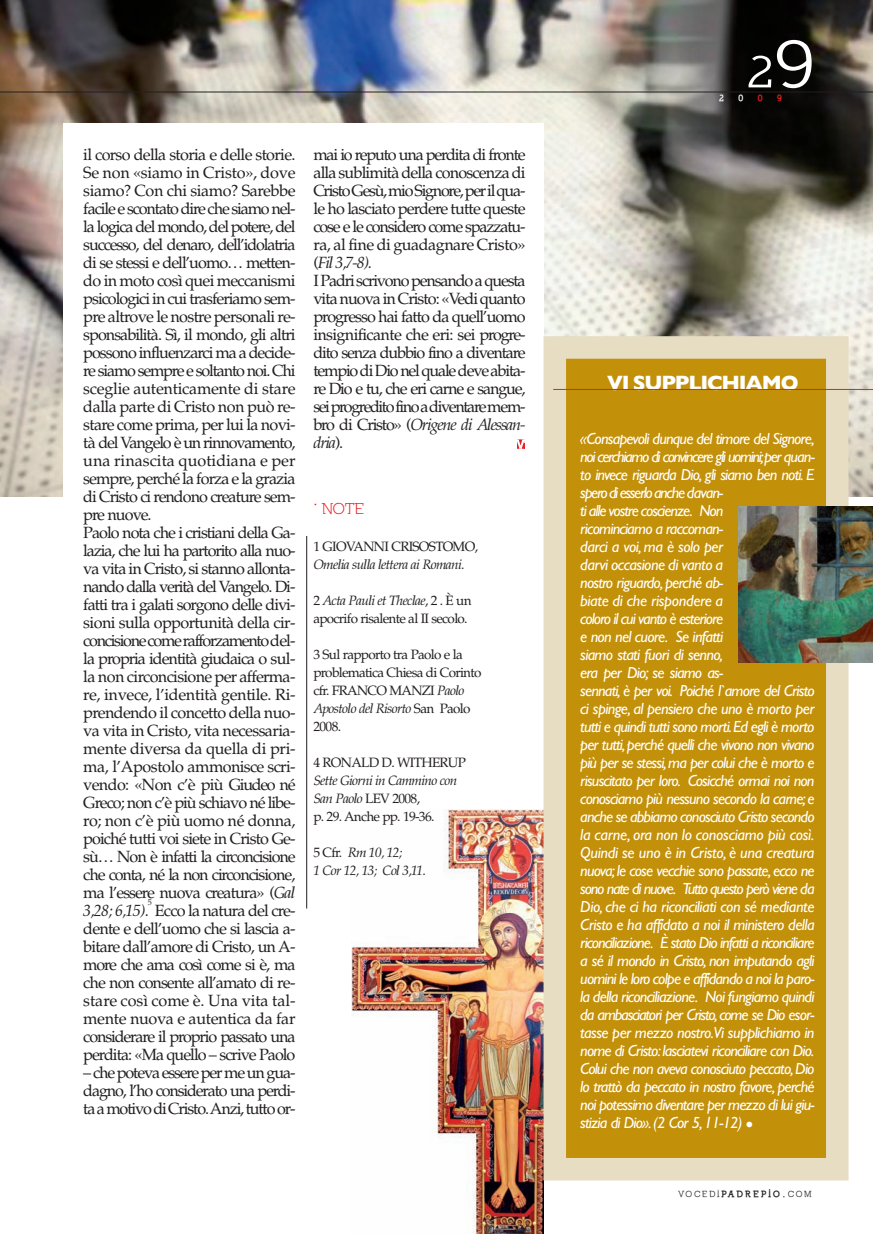
<style>
.page{position:relative;width:873px;height:1234px;background:#fff}
.page>*{position:absolute;margin:0;border:0;box-sizing:border-box;transform-origin:0 0}
.t1{font:700 67.5px "Nilland";color:#fff;scale:1.2 1}
.t2{font:700 45px "Nilland";color:#fff;scale:1.2 1}
.t3{font:700 21px "Gill Sans";letter-spacing:-.06em;color:#fff}
.t4{font:16.2px/18px "Palatino";letter-spacing:-.06em;color:#231f20}
.t5{font:italic 16.2px/18px "Gill Sans";letter-spacing:-.05em;color:#fff}
.t6{font:16.2px "Nilland";color:#ee1e24}
.t7{font:13.5px/18px "Palatino";letter-spacing:-.05em;color:#231f20}
.t8{font:italic 13.5px/18px "Palatino";letter-spacing:-.05em;color:#231f20}
.t9{font:700 9px "Nilland";letter-spacing:.19em;color:#231f20;scale:.95 1}
.t10{font:900 9px "Nilland";color:#fff}
.t11{font:900 9px "Nilland";color:#ee1e24}
.t12{font:8.1px "Palatino";color:#231f20}
.s1{font-style:italic}
.s2{font-family:"Palatino"}
.s3{font-style:normal}
.s4{font-weight:900}
</style>
<div class="page">
<img style="left:0;top:0;width:872px;height:1234px">
<p class="t4" style="left:83px;top:146px;width:214px">il corso della storia e delle storie.<br>Se non «siamo in Cristo», dove siamo? Con chi siamo? Sarebbe facile e scontato dire che siamo nel&shy;la logica del mondo, del potere, del successo, del denaro, dell’idolatria di se stessi e dell’uomo… metten&shy;do in moto così quei meccanismi psicologici in cui trasferiamo sem&shy;pre altrove le nostre personali re&shy;sponsabilità. Sì, il mondo, gli altri possono influenzarci ma a decide&shy;re siamo sempre e soltanto noi. Chi sceglie autenticamente di stare dalla parte di Cristo non può re&shy;stare come prima, per lui la novi&shy;tà del Vangelo è un rinnovamento, una rinascita quotidiana e per sempre, perché la forza e la grazia di Cristo ci rendono creature sem&shy;pre nuove.<br>Paolo nota che i cristiani della Ga&shy;lazia, che lui ha partorito alla nuo&shy;va vita in Cristo, si stanno allonta&shy;nando dalla verità del Vangelo. Di&shy;fatti tra i galati sorgono delle divi&shy;sioni sulla opportunità della cir&shy;concisione come rafforzamento del&shy;la propria identità giudaica o sul&shy;la non circoncisione per afferma&shy;re, invece, l’identità gentile. Ri&shy;prendendo il concetto della nuo&shy;va vita in Cristo, vita necessaria&shy;mente diversa da quella di pri&shy;ma, l’Apostolo ammonisce scri&shy;vendo: «Non c’è più Giudeo né Greco; non c’è più schiavo né libe&shy;ro; non c’è più uomo né donna, poiché tutti voi siete in Cristo Ge&shy;sù… Non è infatti la circoncisione che conta, né la non circoncisione, ma l’essere nuova creatura» (<span class="s1">Gal 3,28; 6,15).</span> Ecco la natura del cre-</p>
<p class="t12" style="left:148px;top:898px;width:6px">5</p>
<p class="t4" style="left:83px;top:920px;width:214px;text-align:justify">dente e dell’uomo che si lascia a&shy;bitare dall’amore di Cristo, un A&shy;more che ama così come si è, ma che non consente all’amato di re&shy;stare così come è. Una vita tal&shy;mente nuova e autentica da far considerare il proprio passato una perdita: «Ma quello – scrive Paolo</p>
<p class="t4" style="left:83px;top:1064px;width:214px;text-align:justify">– che poteva essere per me un gua&shy;dagno, l’ho considerato una perdi&shy;ta a motivo di Cristo. Anzi, tutto or-</p>
<p class="t4" style="left:313px;top:146px;width:214px">mai io reputo una perdita di fronte alla sublimità della conoscenza di<br>Cristo Gesù, mio Signore, per ilqua&shy;le ho lasciato perdere tutte queste cose e le considero come spazzatu&shy;ra, al fine di guadagnare Cristo» (<span class="s1">Fil 3,7-8).<br></span>I Padri scrivono pensando a questa vita nuova in Cristo: «Vedi quanto progresso hai fatto da quell’uomo insignificante che eri: sei progre&shy;dito senza dubbio fino a diventare tempio di Dio nel quale deve abita&shy;re Dio e tu, che eri carne e sangue, sei progredito fino a diventare mem&shy;bro di Cristo» (<span class="s1">Origene di Alessan&shy;dria</span>).</p>
<p class="t6" style="left:313px;top:499px;width:52px"><span class="s2">˙</span> NOTE</p>
<p class="t7" style="left:313px;top:537px;width:166px">1 GIOVANNI CRISOSTOMO,</p>
<p class="t8" style="left:313px;top:555px;width:152px">Omelia sulla lettera ai Romani.</p>
<p class="t7" style="left:313px;top:591px;width:160px">2 <span class="s1">Acta Pauli et Theclae</span>, 2 . È un apocrifo risalente al II secolo.</p>
<p class="t7" style="left:313px;top:645px;width:170px">3 Sul rapporto tra Paolo e la problematica Chiesa di Corinto cfr. FRANCO MANZI <span class="s1">Paolo<br>Apostolo del Risorto</span> San Paolo<br>2008.</p>
<p class="t7" style="left:313px;top:753px;width:154px">4 RONALD D. WITHERUP</p>
<p class="t8" style="left:313px;top:771px;width:145px">Sette Giorni in Cammino con<br>San Paolo <span class="s3">LEV 2008,<br>p. 29. Anche pp. 19-36.</span></p>
<p class="t8" style="left:313px;top:843px;width:114px"><span class="s3">5 Cfr.</span> Rm 10, 12;<br>1 Cor 12, 13; Col 3,11.</p>
<h1 class="t1" style="left:773px;top:25px;width:37px">9</h1>
<h2 class="t2" style="left:745px;top:45px;width:25px">2</h2>
<p class="t11" style="left:757px;top:92px;width:7px">0</p>
<p class="t11" style="left:777px;top:92px;width:7px">9</p>
<p class="t10" style="left:719px;top:92px;width:7px">2</p>
<p class="t10" style="left:738px;top:92px;width:7px">0</p>
<p class="t3" style="left:607px;top:370px;width:193px">VI SUPPLICHIAMO</p>
<p class="t5" style="left:580px;top:429px;width:236px">«Consapevoli dunque del timore del Signore, noi cerchiamo di convincere gli uomini;per quan&shy;to invece riguarda Dio, gli siamo ben noti. E spero di esserlo anche davan-<br>ti alle vostre coscienze. Non<br>ricominciamo a raccoman-<br>darci a voi, ma è solo per<br>darvi occasione di vanto a<br>nostro riguardo, perché ab-<br>biate di che rispondere a<br>coloro il cui vanto è esteriore<br>e non nel cuore. Se infatti<br>siamo stati fuori di senno,<br>era per Dio; se siamo as-<br>sennati, è per voi. Poiché l`amore del Cristo ci spinge, al pensiero che uno è morto per tutti e quindi tutti sono morti.Ed egli è morto per tutti,perché quelli che vivono non vivano più per se stessi,ma per colui che è morto e risuscitato per loro. Cosicché ormai noi non conosciamo più nessuno secondo la carne;e anche se abbiamo conosciuto Cristo secondo la carne, ora non lo conosciamo più così.<br>Quindi se uno è in Cristo, è una creatura nuova; le cose vecchie sono passate, ecco ne sono nate di nuove. Tutto questo però viene da Dio, che ci ha riconciliati con sé mediante Cristo e ha affidato a noi il ministero della riconciliazione. È stato Dio infatti a riconciliare a sé il mondo in Cristo, non imputando agli uomini le loro colpe e affidando a noi la paro&shy;la della riconciliazione. Noi fungiamo quindi da ambasciatori per Cristo, come se Dio esor&shy;tasse per mezzo nostro.Vi supplichiamo in nome di Cristo:lasciatevi riconciliare con Dio.<br>Colui che non aveva conosciuto peccato,Dio lo trattò da peccato in nostro favore, perché noi potessimo diventare per mezzo di lui giu&shy;stizia di Dio».(2 Cor 5,11-12) ●</p>
<p class="t9" style="left:678px;top:1189px;width:141px">VOCEDI<span class="s4">PADREPIO.</span>COM</p>
</div>
